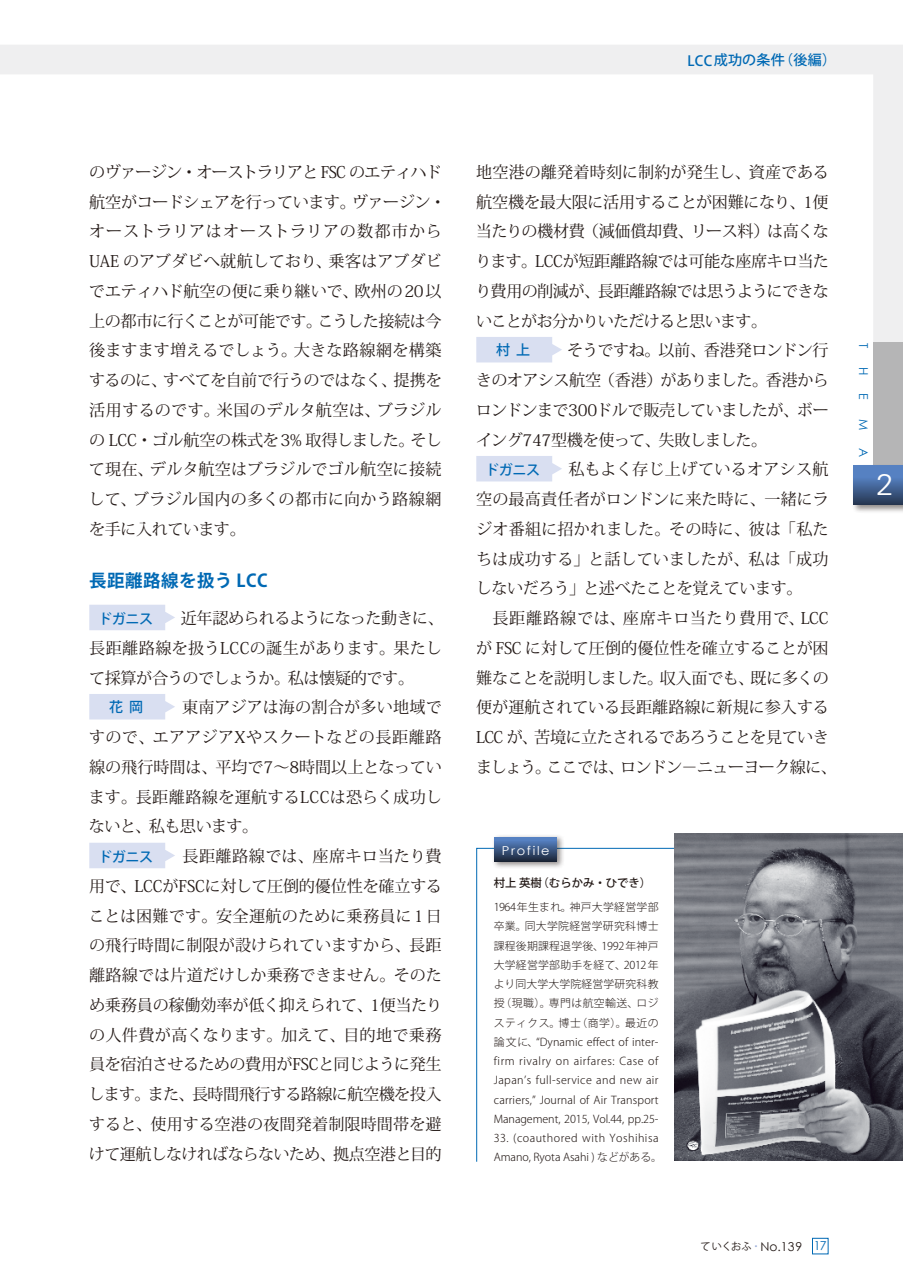
<style>
.page{position:relative;width:903px;height:1275px;background:#fff}
.page>*{position:absolute;margin:0;border:0;box-sizing:border-box;transform-origin:0 0}
.t1{font:300 29.75px "Univers";color:#fff;scale:1.05 1}
.t2{font:700 17.5px "Koz Go Pro";letter-spacing:.03em;color:#0069b4}
.t3{font:16.1px/29.8px "Koz Min Pro";letter-spacing:-.02em;color:#231916;text-align:justify}
.t4{font:500 14px "Koz Go Pro";letter-spacing:-.02em;color:#0069b4}
.t5{font:500 14px "Koz Go Pro";letter-spacing:.02em;color:#0069b4}
.t6{font:12.25px "Century Gothic";color:#231916}
.t7{font:12.25px "Century Gothic";letter-spacing:.13em;color:#fff;scale:1.06 1}
.t8{font:12.25px "Century Gothic";color:#0069b4}
.t9{font:500 11.38px "Koz Go Pro";color:#231916}
.t10{font:300 10.85px/19.2px "Koz Go Pro";letter-spacing:.015em;color:#231916;text-align:justify}
.t11{font:300 10.85px/19.2px "Koz Go Pro";letter-spacing:.045em;color:#231916}
.s1{font-family:"Koz Go Pro";font-size:10.15px}
.s2{color:#0069b4}
</style>
<div class="page">
<hr style="left:0;top:0;width:1px;height:74px;background:#0069b4">
<svg style="left:0;top:45px;width:903px;height:297px"></svg>
<svg style="left:476px;top:848px;width:200px;height:314px"></svg>
<div style="left:873px;top:342px;width:30px;height:128px;background:#b5b5b6"></div>
<div style="left:851px;top:463px;width:52px;height:51px;background:#231916;opacity:.5"></div>
<svg style="left:853px;top:465px;width:50px;height:40px;background:#446598"></svg>
<svg style="left:89px;top:605px;width:86px;height:25px;background:#dce1f2"></svg>
<svg style="left:89px;top:694px;width:86px;height:25px;background:#dce1f2"></svg>
<svg style="left:89px;top:843px;width:86px;height:25px;background:#dce1f2"></svg>
<svg style="left:476px;top:337px;width:86px;height:25px;background:#dce1f2"></svg>
<svg style="left:476px;top:456px;width:86px;height:25px;background:#dce1f2"></svg>
<div style="left:491px;top:834px;width:73px;height:36px;background:#231916;opacity:.5"></div>
<svg style="left:495px;top:837px;width:62px;height:25px;background:#3b5782"></svg>
<div style="left:812px;top:1238px;width:16px;height:16px;background:#fff;border:1px solid #0069b4"></div>
<img style="left:675px;top:833px;width:228px;height:327px">
<p class="t5" style="left:687px;top:51px;width:150px">LCC成功の条件（後編）</p>
<p class="t3" style="left:89px;top:156px;width:359px;text-align:left">のヴァージン・オーストラリアと FSC のエティハド航空がコードシェアを行っています。ヴァージン・オーストラリアはオーストラリアの数都市から<br>UAE のアブダビへ就航しており、乗客はアブダビでエティハド航空の便に乗り継いで、欧州の20以上の都市に行くことが可能です。こうした接続は今後ますます増えるでしょう。大きな路線網を構築するのに、すべてを自前で行うのではなく、提携を活用するのです。米国のデルタ航空は、ブラジルの LCC・ゴル航空の株式を3% 取得しました。そして現在、デルタ航空はブラジルでゴル航空に接続して、ブラジル国内の多くの都市に向かう路線網を手に入れています。</p>
<p class="t2" style="left:89px;top:569px;width:180px">長距離路線を扱う LCC</p>
<p class="t4" style="left:98px;top:610px;width:56px">ドガニス</p>
<p class="t3" style="left:89px;top:602px;width:356px;text-indent:92px">近年認められるようになった動きに、長距離路線を扱うLCCの誕生があります。果たして採算が合うのでしょうか。私は懐疑的です。</p>
<p class="t4" style="left:109px;top:698px;width:35px">花 岡</p>
<p class="t3" style="left:89px;top:691px;width:354px;text-indent:93px">東南アジアは海の割合が多い地域ですので、エアアジアXやスクートなどの長距離路線の飛行時間は、平均で7～8時間以上となっています。長距離路線を運航するLCCは恐らく成功しないと、私も思います。</p>
<p class="t4" style="left:98px;top:848px;width:56px">ドガニス</p>
<p class="t3" style="left:89px;top:840px;width:355px;text-indent:94px">長距離路線では、座席キロ当たり費用で、LCCがFSCに対して圧倒的優位性を確立することは困難です。安全運航のために乗務員に１日の飛行時間に制限が設けられていますから、長距離路線では片道だけしか乗務できません。そのため乗務員の稼働効率が低く抑えられて、1便当たりの人件費が高くなります。加えて、目的地で乗務員を宿泊させるための費用がFSCと同じように発生します。また、長時間飛行する路線に航空機を投入すると、使用する空港の夜間発着制限時間帯を避けて運航しなければならないため、拠点空港と目的</p>
<p class="t3" style="left:475px;top:157px;width:355px">地空港の離発着時刻に制約が発生し、資産である航空機を最大限に活用することが困難になり、1便当たりの機材費（減価償却費、リース料）は高くなります。LCCが短距離路線では可能な座席キロ当たり費用の削減が、長距離路線では思うようにできないことがお分かりいただけると思います。</p>
<p class="t4" style="left:496px;top:341px;width:36px">村 上</p>
<p class="t3" style="left:476px;top:334px;width:355px;text-indent:91px">そうですね。以前、香港発ロンドン行きのオアシス航空（香港）がありました。香港からロンドンまで300ドルで販売していましたが、ボーイング747型機を使って、失敗しました。</p>
<p class="t4" style="left:485px;top:461px;width:56px">ドガニス</p>
<p class="t3" style="left:476px;top:453px;width:354px;text-indent:93px">私もよく存じ上げているオアシス航空の最高責任者がロンドンに来た時に、一緒にラジオ番組に招かれました。その時に、彼は「私たちは成功する」と話していましたが、私は「成功しないだろう」と述べたことを覚えています。</p>
<p class="t3" style="left:476px;top:603px;width:363px;text-align:center">長距離路線では、座席キロ当たり費用で、LCC<br>が FSC に対して圧倒的優位性を確立することが困難なことを説明しました。収入面でも、既に多くの便が運航されている長距離路線に新規に参入する<br>LCC が、苦境に立たされるであろうことを見ていきましょう。ここでは、ロンドン－ニューヨーク線に、</p>
<p class="t7" style="left:502px;top:843px;width:47px">Profile</p>
<p class="t9" style="left:494px;top:876px;width:159px">村上 英樹（むらかみ・ひでき）</p>
<p class="t10" style="left:494px;top:898px;width:166px">1964年生まれ。神戸大学経営学部卒業。同大学院経営学研究科博士課程後期課程退学後、1992年神戸大学経営学部助手を経て、2012年より同大学大学院経営学研究科教授（現職）。専門は航空輸送、ロジスティクス。博士（商学）。最近の論文に、“Dynamic effect of inter&shy;firm rivalry on airfares: Case of Japan’s full-service and new air carriers,” Journal of Air Transport Management, 2015, Vol.44, pp.25-</p>
<p class="t11" style="left:494px;top:1129px;width:170px">33. (coauthored with Yoshihisa<br>Amano, Ryota Asahi ) などがある。</p>
<p class="t6" style="left:700px;top:1239px;width:128px"><span class="s1">ていくおふ</span> <sup>.</sup> No.139 <span class="s2">17</span></p>
<p class="t8" style="left:871px;top:343px;width:7px;rotate:90deg">T</p>
<p class="t8" style="left:871px;top:367px;width:10px;rotate:90deg">H</p>
<p class="t8" style="left:871px;top:393px;width:8px;rotate:90deg">E</p>
<p class="t8" style="left:871px;top:418px;width:13px;rotate:90deg">M</p>
<p class="t8" style="left:871px;top:448px;width:11px;rotate:90deg">A</p>
<h1 class="t1" style="left:876px;top:467px;width:18px">2</h1>
</div>
